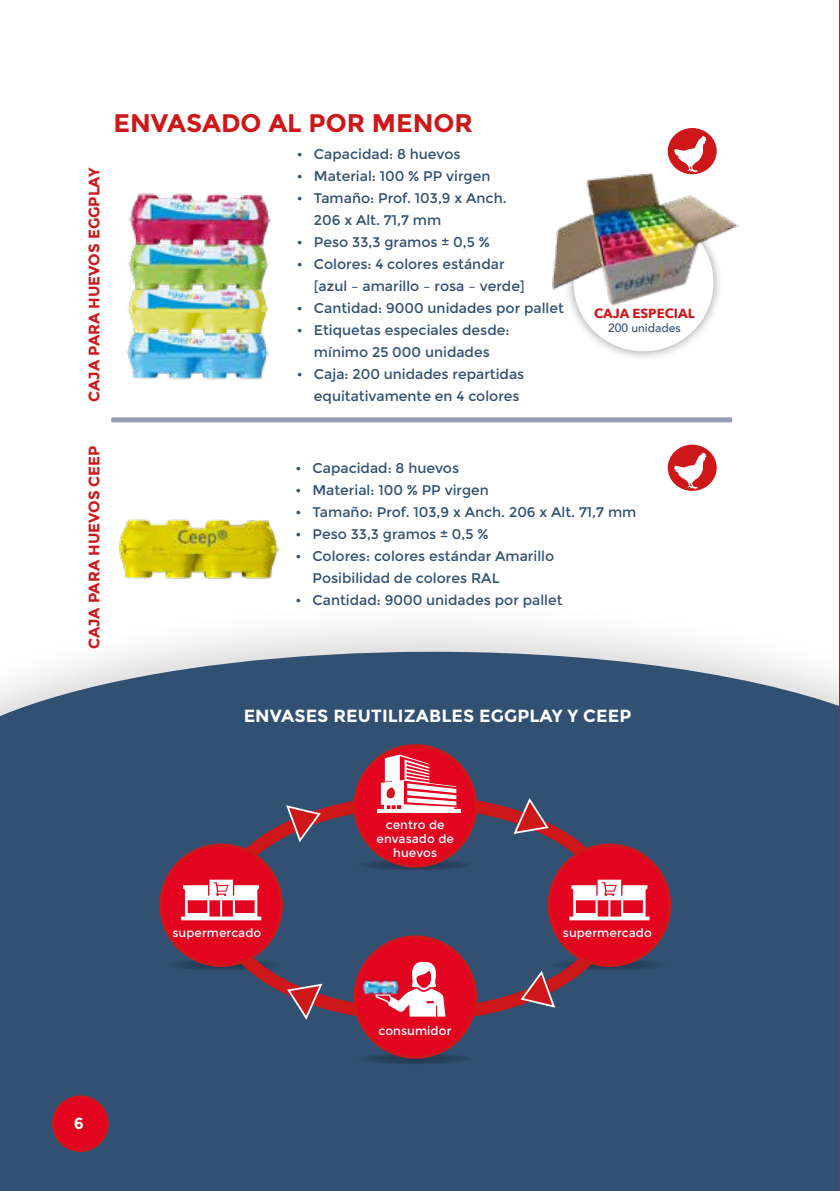
<style>
.page{position:relative;width:840px;height:1191px;background:#fff}
.page>*{position:absolute;margin:0;border:0;box-sizing:border-box;transform-origin:0 0}
.t1{font:700 25.4px "Montserrat";color:#cd1719}
.t2{font:700 17.6px "Montserrat";letter-spacing:.005em;color:#fff}
.t3{font:700 16px "Montserrat";color:#fff}
.t4{font:700 15.2px "Montserrat";color:#cd1719}
.t5{font:14px/22px "Montserrat";color:#315072}
.t6{font:700 13.2px "Avenir Next";color:#cd1719}
.t7{font:12px/14px "Montserrat";letter-spacing:.005em;color:#fff;text-align:center}
.t8{font:500 12px "Avenir";color:#315072}
</style>
<div class="page">
<div style="left:0;top:596px;width:839px;height:372px;background:#000;opacity:.16"></div>
<svg style="left:0;top:652px;width:839px;height:98px;background:#526c88"></svg>
<div style="left:0;top:750px;width:839px;height:441px;background:#315072"></div>
<img style="left:127px;top:337px;width:142px;height:43px">
<img style="left:127px;top:293px;width:142px;height:44px">
<img style="left:127px;top:248px;width:143px;height:45px">
<img style="left:128px;top:193px;width:143px;height:55px">
<svg style="left:356px;top:859px;width:118px;height:11px"></svg>
<svg style="left:356px;top:1053px;width:118px;height:11px"></svg>
<svg style="left:550px;top:959px;width:117px;height:11px"></svg>
<svg style="left:165px;top:959px;width:118px;height:11px"></svg>
<div style="left:355px;top:745px;width:120px;height:121px;background:#e30520;border-radius:50%"></div>
<div style="left:353px;top:744px;width:123px;height:123px;border:3px solid #cd1719;border-radius:50%"></div>
<div style="left:355px;top:936px;width:120px;height:121px;background:#e30520;border-radius:50%"></div>
<div style="left:353px;top:935px;width:123px;height:123px;border:3px solid #cd1719;border-radius:50%"></div>
<div style="left:161px;top:845px;width:120px;height:120px;background:#e30520;border-radius:50%"></div>
<div style="left:159px;top:843px;width:124px;height:124px;border:3px solid #cd1719;border-radius:50%"></div>
<div style="left:548px;top:845px;width:121px;height:120px;background:#e30520;border-radius:50%"></div>
<div style="left:547px;top:843px;width:123px;height:124px;border:3px solid #cd1719;border-radius:50%"></div>
<svg style="left:375px;top:961px;width:70px;height:55px"></svg>
<img style="left:361px;top:979px;width:39px;height:16px">
<hr style="left:376px;top:809px;width:84px;height:4px;background:#fff">
<svg style="left:380px;top:754px;width:76px;height:55px"></svg>
<svg style="left:181px;top:879px;width:80px;height:41px"></svg>
<svg style="left:569px;top:879px;width:80px;height:41px"></svg>
<svg style="left:285px;top:805px;width:37px;height:37px"></svg>
<svg style="left:518px;top:971px;width:38px;height:37px"></svg>
<svg style="left:511px;top:798px;width:39px;height:37px"></svg>
<svg style="left:285px;top:982px;width:39px;height:38px"></svg>
<img style="left:118px;top:519px;width:162px;height:60px">
<div style="left:109px;top:415px;width:624px;height:9px;background:#959bb1;border:2px solid #fff"></div>
<hr style="left:839px;top:0;width:1px;height:1191px;background:#cd1719">
<svg style="left:664px;top:441px;width:55px;height:53px"></svg>
<svg style="left:673px;top:452px;width:33px;height:37px"></svg>
<div style="left:661px;top:438px;width:61px;height:59px;border:6px solid #fff;border-radius:50%"></div>
<svg style="left:664px;top:125px;width:55px;height:52px"></svg>
<svg style="left:673px;top:136px;width:33px;height:31px"></svg>
<div style="left:661px;top:122px;width:61px;height:59px;border:6px solid #fff;border-radius:50%"></div>
<div style="left:563px;top:204px;width:160px;height:157px;background:#000;opacity:.4"></div>
<div style="left:573px;top:213px;width:140px;height:138px;background:#fff;border-radius:50%"></div>
<img style="left:552px;top:167px;width:185px;height:142px">
<div style="left:53px;top:1096px;width:54px;height:54px;background:#e30520;border-radius:50%"></div>
<div style="left:52px;top:1095px;width:57px;height:57px;border:2px solid #cd1719;border-radius:50%"></div>
<p class="t4" style="left:85px;top:402px;width:236px;rotate:-90deg">CAJA PARA HUEVOS EGGPLAY</p>
<h1 class="t1" style="left:113px;top:108px;width:361px">ENVASADO AL POR MENOR</h1>
<p class="t5" style="left:297px;top:143px;width:165px">• Capacidad: 8 huevos</p>
<p class="t5" style="left:297px;top:165px;width:195px">• Material: 100 % PP virgen</p>
<p class="t5" style="left:314px;top:187px;width:194px;text-indent:-17px">• Tamaño: Prof. 103,9 x Anch.<br>206 x Alt. 71,7 mm</p>
<p class="t5" style="left:297px;top:231px;width:194px">• Peso 33,3 gramos ± 0,5 %</p>
<p class="t5" style="left:314px;top:253px;width:212px;text-indent:-17px">• Colores: 4 colores estándar [azul – amarillo – rosa – verde]</p>
<p class="t5" style="left:297px;top:297px;width:268px">• Cantidad: 9000 unidades por pallet</p>
<p class="t5" style="left:297px;top:319px;width:214px;text-align:center">• Etiquetas especiales desde: mínimo 25 000 unidades</p>
<p class="t5" style="left:314px;top:363px;width:212px;text-indent:-17px">• Caja: 200 unidades repartidas equitativamente en 4 colores</p>
<p class="t6" style="left:594px;top:301px;width:102px">CAJA ESPECIAL</p>
<p class="t8" style="left:607px;top:317px;width:74px">200 unidades</p>
<p class="t4" style="left:85px;top:649px;width:206px;rotate:-90deg">CAJA PARA HUEVOS CEEP</p>
<p class="t5" style="left:295px;top:457px;width:165px">• Capacidad: 8 huevos</p>
<p class="t5" style="left:295px;top:479px;width:195px">• Material: 100 % PP virgen</p>
<p class="t5" style="left:295px;top:501px;width:342px">• Tamaño: Prof. 103,9 x Anch. 206 x Alt. 71,7 mm</p>
<p class="t5" style="left:295px;top:523px;width:194px">• Peso 33,3 gramos ± 0,5 %</p>
<p class="t5" style="left:312px;top:545px;width:243px;text-indent:-17px">• Colores: colores estándar Amarillo<br>Posibilidad de colores RAL</p>
<p class="t5" style="left:295px;top:589px;width:268px">• Cantidad: 9000 unidades por pallet</p>
<p class="t2" style="left:243px;top:705px;width:389px">ENVASES REUTILIZABLES EGGPLAY Y CEEP</p>
<p class="t3" style="left:74px;top:1113px;width:12px">6</p>
<p class="t7" style="left:172px;top:926px;width:90px">supermercado</p>
<p class="t7" style="left:376px;top:817px;width:79px">centro de envasado de huevos</p>
<p class="t7" style="left:378px;top:1023px;width:74px">consumidor</p>
<p class="t7" style="left:562px;top:926px;width:90px">supermercado</p>
</div>
